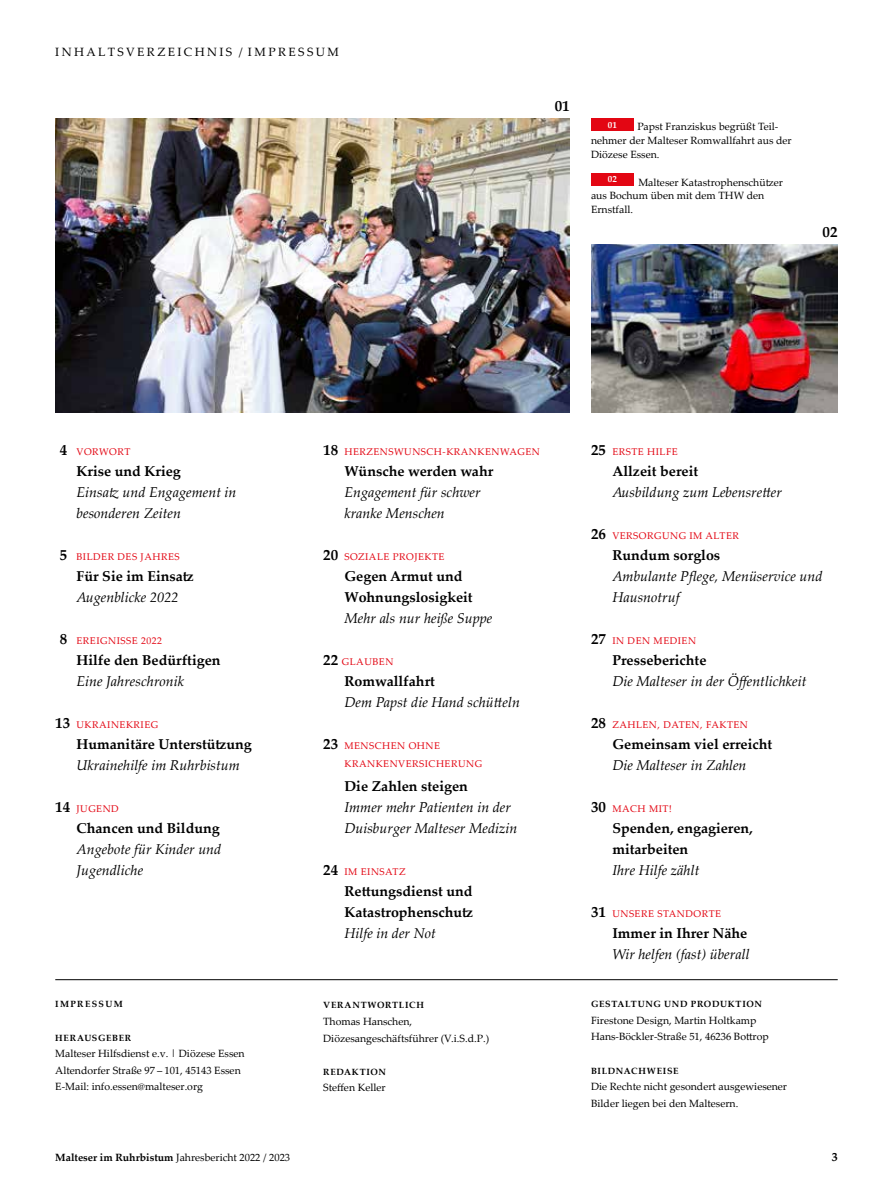
<style>
.page{position:relative;width:893px;height:1191px;background:#fff}
.page>*{position:absolute;margin:0;border:0;box-sizing:border-box;transform-origin:0 0}
.t1{font:700 15px "Palatino Linotype";color:#000}
.t2{font:italic 14.25px/21px "Palatino Linotype";color:#000}
.t3{font:700 14.25px/21px "Palatino Linotype";color:#000}
.t4{font:12px "Palatino Linotype";letter-spacing:.2em;color:#000}
.t5{font:700 12px "Palatino Linotype";color:#000}
.t6{font:10.5px/16.5px "Palatino Linotype";color:#000}
.t7{font:9.75px/18px "Palatino Linotype";letter-spacing:.05em;color:#e30613}
.t8{font:700 9px "Palatino Linotype";letter-spacing:.08em;color:#000}
.t9{font:700 9px "Palatino Linotype";letter-spacing:.15em;color:#000}
.t10{font:700 9px "Palatino Linotype";color:#fff}
.s1{font-weight:700;font-size:15px;color:#000}
.s2{font-weight:700}
.s3{font-weight:700;font-style:normal}
</style>
<div class="page">
<hr style="left:55px;top:979px;width:783px;height:1px;background:#000">
<img style="left:591px;top:245px;width:247px;height:168px">
<img style="left:55px;top:119px;width:515px;height:294px">
<div style="left:591px;top:119px;width:43px;height:12px;background:#e30613"></div>
<div style="left:591px;top:173px;width:43px;height:12px;background:#e30613"></div>
<p class="t4" style="left:55px;top:43px;width:285px">INHALTSVERZEICHNIS / IMPRESSUM</p>
<h1 class="t1" style="left:555px;top:95px;width:17px">01</h1>
<p class="t10" style="left:608px;top:119px;width:11px">01</p>
<p class="t6" style="left:591px;top:120px;width:202px;line-height:13.5px;text-indent:47px">Papst Franziskus begrüßt Teil&shy;nehmer der Malteser Romwallfahrt aus der<br>Diözese Essen.</p>
<p class="t10" style="left:608px;top:173px;width:11px">02</p>
<p class="t6" style="left:591px;top:175px;width:193px;line-height:13.5px;text-indent:47px">Malteser Katastrophenschützer aus Bochum üben mit dem THW den<br>Ernstfall.</p>
<h1 class="t1" style="left:822px;top:221px;width:17px">02</h1>
<p class="t7" style="left:60px;top:442px;width:72px"><span class="s1">4</span> VORWORT</p>
<h2 class="t3" style="left:77px;top:460px;width:106px">Krise und Krieg</h2>
<h2 class="t2" style="left:77px;top:481px;width:161px">Einsatz und Engagement in besonderen Zeiten</h2>
<p class="t7" style="left:60px;top:547px;width:121px"><span class="s1">5</span> BILDER DES JAHRES</p>
<h2 class="t3" style="left:77px;top:565px;width:119px">Für Sie im Einsatz</h2>
<h2 class="t2" style="left:77px;top:586px;width:104px">Augenblicke 2022</h2>
<p class="t7" style="left:60px;top:631px;width:104px"><span class="s1">8</span> EREIGNISSE 2022</p>
<h2 class="t3" style="left:77px;top:649px;width:145px">Hilfe den Bedürftigen</h2>
<h2 class="t2" style="left:77px;top:670px;width:109px">Eine Jahreschronik</h2>
<p class="t7" style="left:55px;top:715px;width:105px"><span class="s1">13</span> UKRAINEKRIEG</p>
<h2 class="t3" style="left:77px;top:733px;width:177px">Humanitäre Unterstützung</h2>
<h2 class="t2" style="left:77px;top:754px;width:165px">Ukrainehilfe im Ruhrbistum</h2>
<p class="t7" style="left:55px;top:799px;width:65px"><span class="s1">14</span> JUGEND</p>
<h2 class="t3" style="left:77px;top:817px;width:145px">Chancen und Bildung</h2>
<h2 class="t2" style="left:77px;top:838px;width:146px">Angebote für Kinder und<br>Jugendliche</h2>
<p class="t9" style="left:55px;top:998px;width:69px">IMPRESSUM</p>
<p class="t8" style="left:55px;top:1031px;width:78px">HERAUSGEBER</p>
<p class="t6" style="left:55px;top:1044px;width:191px">Malteser Hilfsdienst e.v. | Diözese Essen<br>Altendorfer Straße 97 – 101, 45143 Essen<br>E-Mail: info.essen@malteser.org</p>
<p class="t6" style="left:55px;top:1149px;width:236px"><span class="s2">Malteser im Ruhrbistum</span> Jahresbericht 2022 / 2023</p>
<p class="t7" style="left:323px;top:442px;width:218px"><span class="s1">18</span> HERZENSWUNSCH-KRANKENWAGEN</p>
<h2 class="t3" style="left:344px;top:460px;width:150px">Wünsche werden wahr</h2>
<h2 class="t2" style="left:323px;top:481px;width:177px"><span class="s3"> </span> Engagement für schwer  </h2>
<h2 class="t2" style="left:344px;top:502px;width:102px">kranke Menschen</h2>
<p class="t7" style="left:323px;top:547px;width:123px"><span class="s1">20</span> SOZIALE PROJEKTE</p>
<h2 class="t3" style="left:344px;top:565px;width:130px">Gegen Armut und<br>Wohnungslosigkeit</h2>
<h2 class="t2" style="left:344px;top:607px;width:150px">Mehr als nur heiße Suppe</h2>
<p class="t7" style="left:323px;top:652px;width:72px"><span class="s1">22</span> GLAUBEN</p>
<h2 class="t3" style="left:344px;top:670px;width:92px">Romwallfahrt</h2>
<h2 class="t2" style="left:344px;top:691px;width:177px">Dem Papst die Hand schütteln</h2>
<p class="t7" style="left:344px;top:736px;width:139px;text-indent:-21px"><span class="s1">23</span> MENSCHEN OHNE<br>KRANKENVERSICHERUNG</p>
<h2 class="t3" style="left:344px;top:775px;width:125px">Die Zahlen steigen</h2>
<h2 class="t2" style="left:344px;top:796px;width:174px">Immer mehr Patienten in der<br>Duisburger Malteser Medizin</h2>
<p class="t7" style="left:323px;top:862px;width:84px"><span class="s1">24</span> IM EINSATZ</p>
<h2 class="t3" style="left:344px;top:880px;width:130px">Rettungsdienst und<br>Katastrophenschutz</h2>
<h2 class="t2" style="left:344px;top:922px;width:93px">Hilfe in der Not</h2>
<p class="t8" style="left:323px;top:999px;width:102px">VERANTWORTLICH</p>
<p class="t6" style="left:323px;top:1012px;width:168px">Thomas Hanschen,<br>Diözesangeschäftsführer (V.i.S.d.P.)</p>
<p class="t8" style="left:323px;top:1065px;width:64px">REDAKTION</p>
<p class="t6" style="left:323px;top:1078px;width:64px">Steffen Keller</p>
<p class="t7" style="left:591px;top:442px;width:88px"><span class="s1">25</span> ERSTE HILFE</p>
<h2 class="t3" style="left:612px;top:460px;width:87px">Allzeit bereit</h2>
<h2 class="t2" style="left:612px;top:481px;width:171px">Ausbildung zum Lebensretter</h2>
<p class="t7" style="left:591px;top:526px;width:149px"><span class="s1">26</span> VERSORGUNG IM ALTER</p>
<h2 class="t3" style="left:612px;top:544px;width:109px">Rundum sorglos</h2>
<h2 class="t2" style="left:612px;top:565px;width:212px">Ambulante Pflege, Menüservice und<br>Hausnotruf</h2>
<p class="t7" style="left:591px;top:631px;width:107px"><span class="s1">27</span> IN DEN MEDIEN</p>
<h2 class="t3" style="left:612px;top:649px;width:96px">Presseberichte</h2>
<h2 class="t2" style="left:612px;top:670px;width:196px">Die Malteser in der Öffentlichkeit</h2>
<p class="t7" style="left:591px;top:715px;width:158px"><span class="s1">28</span> ZAHLEN, DATEN, FAKTEN</p>
<h2 class="t3" style="left:612px;top:733px;width:161px">Gemeinsam viel erreicht</h2>
<h2 class="t2" style="left:612px;top:754px;width:136px">Die Malteser in Zahlen</h2>
<p class="t7" style="left:591px;top:799px;width:82px"><span class="s1">30</span> MACH MIT!</p>
<h2 class="t3" style="left:612px;top:817px;width:142px">Spenden, engagieren, mitarbeiten</h2>
<h2 class="t2" style="left:612px;top:859px;width:89px">Ihre Hilfe zählt</h2>
<p class="t7" style="left:591px;top:904px;width:132px"><span class="s1">31</span> UNSERE STANDORTE</p>
<h2 class="t3" style="left:612px;top:922px;width:136px">Immer in Ihrer Nähe</h2>
<h2 class="t2" style="left:612px;top:943px;width:139px">Wir helfen (fast) überall</h2>
<p class="t8" style="left:591px;top:998px;width:172px">GESTALTUNG UND PRODUKTION</p>
<p class="t6" style="left:591px;top:1011px;width:179px">Firestone Design, Martin Holtkamp<br>Hans-Böckler-Straße 51, 46236 Bottrop</p>
<p class="t8" style="left:591px;top:1064px;width:89px">BILDNACHWEISE</p>
<p class="t6" style="left:591px;top:1077px;width:198px">Die Rechte nicht gesondert ausgewiesener<br>Bilder liegen bei den Maltesern.</p>
<p class="t5" style="left:832px;top:1148px;width:7px">3</p>
</div>
